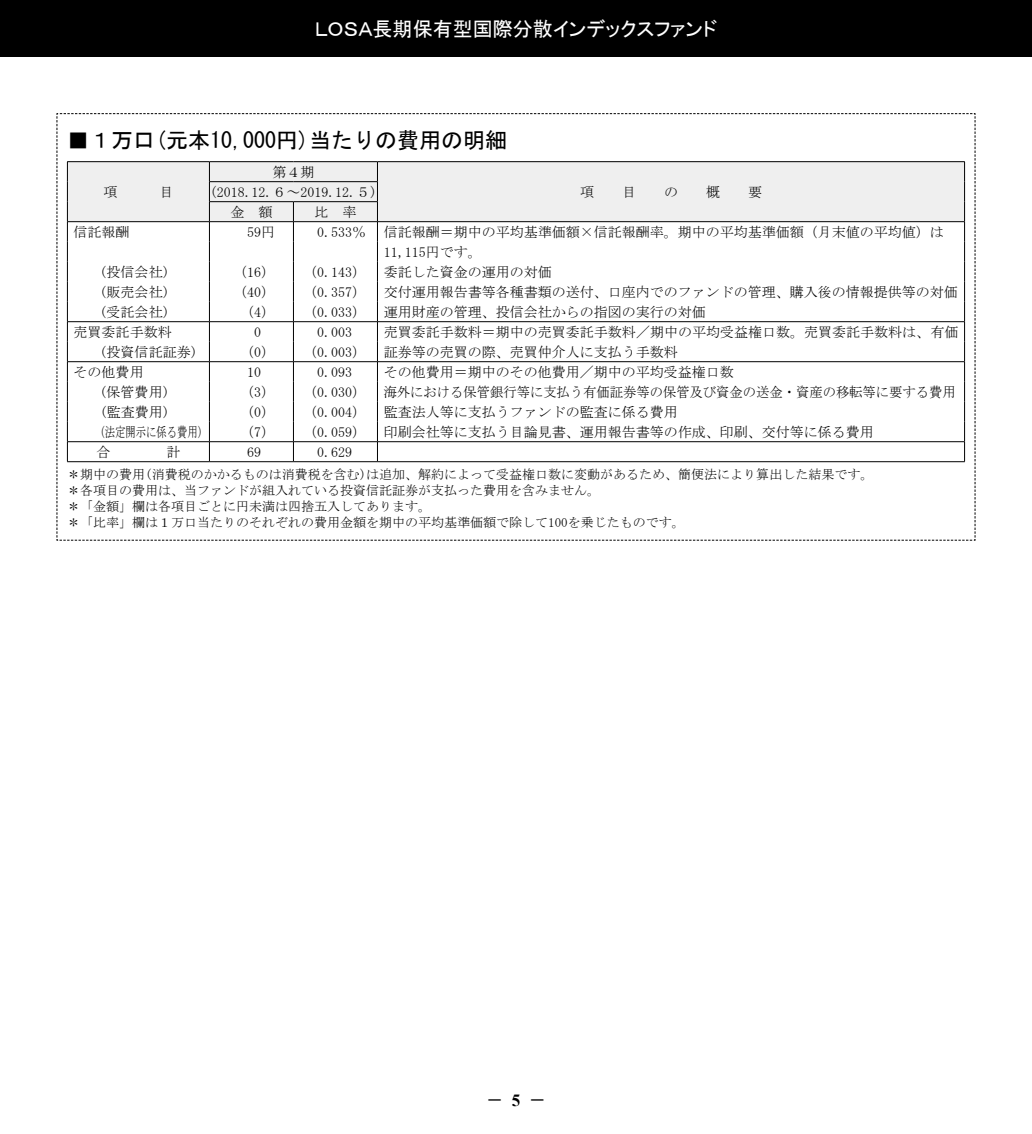
<style>
.page{position:relative;width:1032px;height:1134px;background:#fff}
.page>*{position:absolute;margin:0;border:0;box-sizing:border-box;transform-origin:0 0}
.t1{font:22px "MS Gothic";color:#000}
.t2{font:20px "MS P Gothic";color:#fff}
.t3{font:17px "MS Gothic";color:#000}
.t4{font:14px/20px "MS Mincho";color:#000}
.t5{font:14px "MS Mincho";color:#000;scale:.95 1}
.t6{font:14px "MS Mincho";color:#000;scale:.74 1}
.t7{font:13px/16px "MS Mincho";color:#000}
.s1{font-family:"Times New Roman";font-weight:700}
</style>
<div class="page">
<div style="left:0;top:0;width:1032px;height:57px;background:#000"></div>
<svg style="left:56px;top:113px;width:919px;height:428px"></svg>
<h2 class="t2" style="left:315px;top:18px;width:404px">ＬＯＳＡ長期保有型国際分散インデックスファンド</h2>
<h1 class="t1" style="left:67px;top:129px;width:442px">■１万口(元本10,000円)当たりの費用の明細</h1>
<p class="t4" style="left:272px;top:162px;width:43px">第４期</p>
<p class="t4" style="left:210px;top:182px;width:169px">(2018.12.６～2019.12.５)</p>
<p class="t4" style="left:230px;top:202px;width:43px">金　額</p>
<p class="t4" style="left:314px;top:202px;width:43px">比　率</p>
<p class="t4" style="left:74px;top:222px;width:57px">信託報酬</p>
<p class="t4" style="left:247px;top:222px;width:29px">59円</p>
<p class="t4" style="left:317px;top:222px;width:50px">0.533％</p>
<p class="t4" style="left:384px;top:222px;width:561px">信託報酬＝期中の平均基準価額×信託報酬率。期中の平均基準価額（月末値の平均値）は<br>11,115円です。</p>
<p class="t4" style="left:100px;top:262px;width:71px">(投信会社)</p>
<p class="t4" style="left:233px;top:262px;width:43px">（16）</p>
<p class="t4" style="left:303px;top:262px;width:64px">（0.143）</p>
<p class="t4" style="left:384px;top:262px;width:169px">委託した資金の運用の対価</p>
<p class="t4" style="left:100px;top:282px;width:71px">(販売会社)</p>
<p class="t4" style="left:233px;top:282px;width:43px">（40）</p>
<p class="t4" style="left:303px;top:282px;width:64px">（0.357）</p>
<p class="t4" style="left:384px;top:282px;width:575px">交付運用報告書等各種書類の送付、口座内でのファンドの管理、購入後の情報提供等の対価</p>
<p class="t4" style="left:100px;top:302px;width:71px">(受託会社)</p>
<p class="t4" style="left:240px;top:302px;width:36px">（4）</p>
<p class="t4" style="left:303px;top:302px;width:64px">（0.033）</p>
<p class="t4" style="left:384px;top:302px;width:323px">運用財産の管理、投信会社からの指図の実行の対価</p>
<p class="t4" style="left:74px;top:322px;width:99px">売買委託手数料</p>
<p class="t4" style="left:254px;top:322px;width:8px">0</p>
<p class="t4" style="left:317px;top:322px;width:36px">0.003</p>
<p class="t4" style="left:384px;top:322px;width:576px">売買委託手数料＝期中の売買委託手数料／期中の平均受益権口数。売買委託手数料は、有価</p>
<p class="t4" style="left:100px;top:342px;width:100px">(投資信託証券)</p>
<p class="t4" style="left:240px;top:342px;width:36px">（0）</p>
<p class="t4" style="left:303px;top:342px;width:64px">（0.003）</p>
<p class="t4" style="left:384px;top:342px;width:295px">証券等の売買の際、売買仲介人に支払う手数料</p>
<p class="t4" style="left:74px;top:362px;width:71px">その他費用</p>
<p class="t4" style="left:247px;top:362px;width:15px">10</p>
<p class="t4" style="left:317px;top:362px;width:36px">0.093</p>
<p class="t4" style="left:384px;top:362px;width:351px">その他費用＝期中のその他費用／期中の平均受益権口数</p>
<p class="t4" style="left:100px;top:382px;width:71px">(保管費用)</p>
<p class="t4" style="left:240px;top:382px;width:36px">（3）</p>
<p class="t4" style="left:303px;top:382px;width:64px">（0.030）</p>
<p class="t5" style="left:384px;top:385px;width:604px">海外における保管銀行等に支払う有価証券等の保管及び資金の送金・資産の移転等に要する費用</p>
<p class="t4" style="left:100px;top:402px;width:71px">(監査費用)</p>
<p class="t4" style="left:240px;top:402px;width:36px">（0）</p>
<p class="t4" style="left:303px;top:402px;width:64px">（0.004）</p>
<p class="t4" style="left:384px;top:402px;width:295px">監査法人等に支払うファンドの監査に係る費用</p>
<p class="t6" style="left:100px;top:425px;width:141px">(法定開示に係る費用)</p>
<p class="t4" style="left:240px;top:422px;width:36px">（7）</p>
<p class="t4" style="left:303px;top:422px;width:64px">（0.059）</p>
<p class="t4" style="left:384px;top:422px;width:492px">印刷会社等に支払う目論見書、運用報告書等の作成、印刷、交付等に係る費用</p>
<p class="t4" style="left:247px;top:442px;width:15px">69</p>
<p class="t4" style="left:317px;top:442px;width:36px">0.629</p>
<p class="t7" style="left:67px;top:466px;width:808px">＊期中の費用(消費税のかかるものは消費税を含む)は追加、解約によって受益権口数に変動があるため、簡便法により算出した結果です。＊各項目の費用は、当ファンドが組入れている投資信託証券が支払った費用を含みません。<br>＊「金額」欄は各項目ごとに円未満は四捨五入してあります。<br>＊「比率」欄は１万口当たりのそれぞれの費用金額を期中の平均基準価額で除して100を乗じたものです。</p>
<p class="t3" style="left:486px;top:1091px;width:61px">－ <span class="s1">5</span> －</p>
</div>
